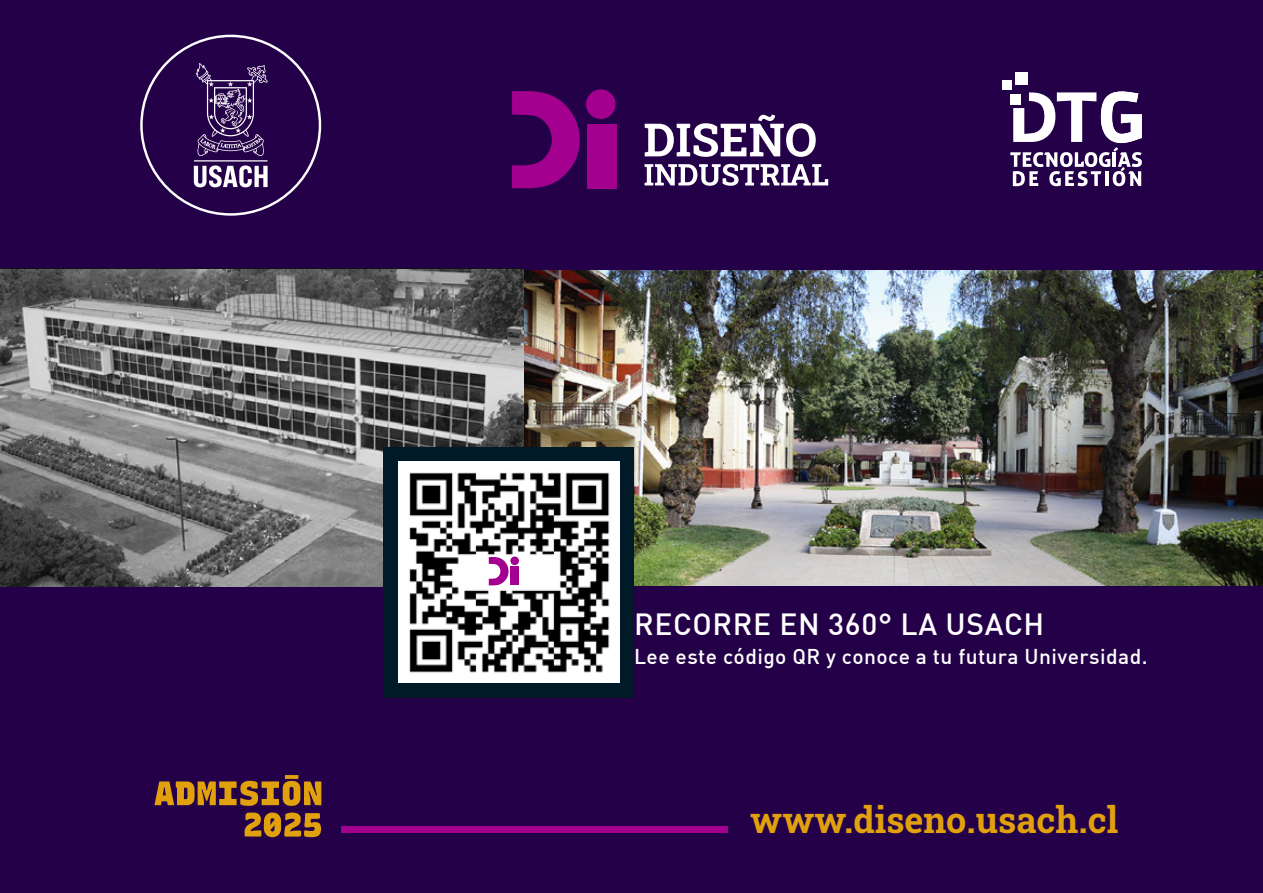
<style>
.page{position:relative;width:1263px;height:893px;background:#240048}
.page>*{position:absolute;margin:0;border:0;box-sizing:border-box;transform-origin:0 0}
.t1{font:700 36px "Roboto Slab";color:#e1a10c}
.t2{font:500 30px "DIN";letter-spacing:.02em;color:#fff}
.t3{font:500 21px "DIN";letter-spacing:.02em;color:#fff}
</style>
<div class="page">
<img style="left:525px;top:271px;width:738px;height:314px">
<svg style="left:0;top:268px;width:524px;height:319px;background:#767676"></svg>
<div style="left:383px;top:446px;width:251px;height:251px;background:#001a28"></div>
<img style="left:398px;top:462px;width:221px;height:220px">
<svg style="left:140px;top:35px;width:181px;height:181px"></svg>
<div style="left:465px;top:557px;width:91px;height:30px;background:#fff"></div>
<div style="left:586px;top:89px;width:29px;height:30px;background:#a30090;border-radius:50%"></div>
<svg style="left:512px;top:91px;width:68px;height:97px"></svg>
<div style="left:587px;top:124px;width:29px;height:64px;background:#a30090"></div>
<svg style="left:644px;top:164px;width:184px;height:22px"></svg>
<svg style="left:645px;top:114px;width:171px;height:43px"></svg>
<svg style="left:489px;top:557px;width:19px;height:28px"></svg>
<div style="left:510px;top:556px;width:9px;height:9px;background:#a30090;border-radius:50%"></div>
<div style="left:511px;top:567px;width:8px;height:18px;background:#a30090"></div>
<div style="left:1002px;top:80px;width:9px;height:9px;background:#fff"></div>
<div style="left:1015px;top:72px;width:13px;height:13px;background:#fff"></div>
<svg style="left:1010px;top:91px;width:132px;height:95px"></svg>
<svg style="left:155px;top:775px;width:167px;height:31px"></svg>
<svg style="left:245px;top:812px;width:76px;height:25px"></svg>
<div style="left:341px;top:826px;width:386px;height:7px;background:#a30090"></div>
<h2 class="t2" style="left:634px;top:605px;width:412px">RECORRE EN 360° LA USACH</h2>
<p class="t3" style="left:634px;top:643px;width:515px">Lee este código QR y conoce a tu futura Universidad.</p>
<h1 class="t1" style="left:750px;top:795px;width:369px">www.diseno.usach.cl</h1>
</div>
